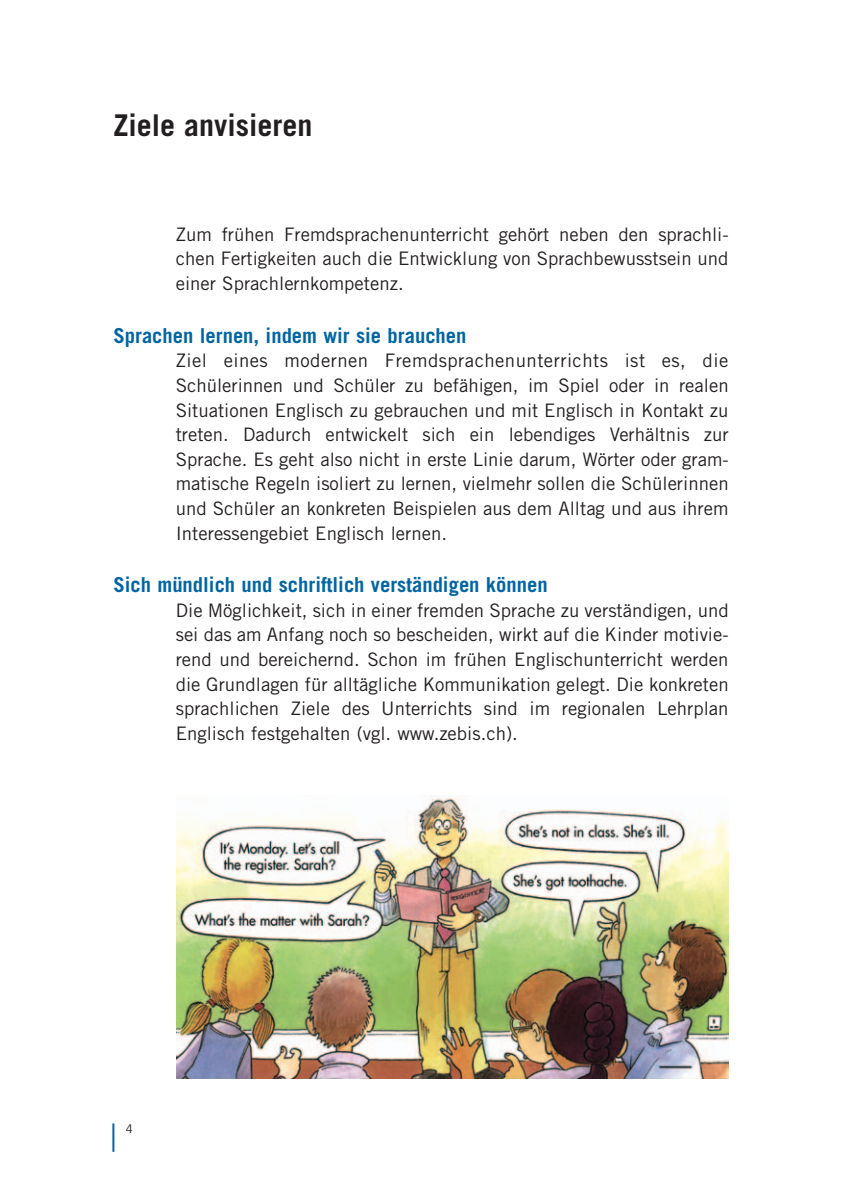
<style>
.page{position:relative;width:842px;height:1191px;background:#fff}
.page>*{position:absolute;margin:0;border:0;box-sizing:border-box;transform-origin:0 0}
.t1{font:700 30px "Trade Gothic";color:#231f20}
.t2{font:700 20.6px "Trade Gothic";color:#0065a4}
.t3{font:18.6px/24.6px "Trade Gothic";color:#231f20;text-align:justify}
.t4{font:13px "Quay Sans";color:#231f20}
</style>
<div class="page">
<hr style="left:112px;top:1123px;width:2px;height:28px;background:#0065a4">
<img style="left:177px;top:795px;width:552px;height:283px">
<h1 class="t1" style="left:113px;top:114px;width:201px">Ziele anvisieren</h1>
<p class="t3" style="left:176px;top:224px;width:554px">Zum frühen Fremdsprachenunterricht gehört neben den sprachli&shy;chen Fertigkeiten auch die Entwicklung von Sprachbewusstsein und einer Sprachlernkompetenz.</p>
<p class="t2" style="left:113px;top:328px;width:355px">Sprachen lernen, indem wir sie brauchen</p>
<p class="t3" style="left:176px;top:350px;width:554px">Ziel eines modernen Fremdsprachenunterrichts ist es, die Schülerinnen und Schüler zu befähigen, im Spiel oder in realen Situationen Englisch zu gebrauchen und mit Englisch in Kontakt zu treten. Dadurch entwickelt sich ein lebendiges Verhältnis zur Sprache. Es geht also nicht in erste Linie darum, Wörter oder gram&shy;matische Regeln isoliert zu lernen, vielmehr sollen die Schülerinnen und Schüler an konkreten Beispielen aus dem Alltag und aus ihrem Interessengebiet Englisch lernen.</p>
<p class="t2" style="left:113px;top:577px;width:436px">Sich mündlich und schriftlich verständigen können</p>
<p class="t3" style="left:176px;top:599px;width:554px">Die Möglichkeit, sich in einer fremden Sprache zu verständigen, und sei das am Anfang noch so bescheiden, wirkt auf die Kinder motivie&shy;rend und bereichernd. Schon im frühen Englischunterricht werden die Grundlagen für alltägliche Kommunikation gelegt. Die konkreten sprachlichen Ziele des Unterrichts sind im regionalen Lehrplan Englisch festgehalten (vgl. www.zebis.ch).</p>
<p class="t4" style="left:126px;top:1120px;width:8px">4</p>
</div>
